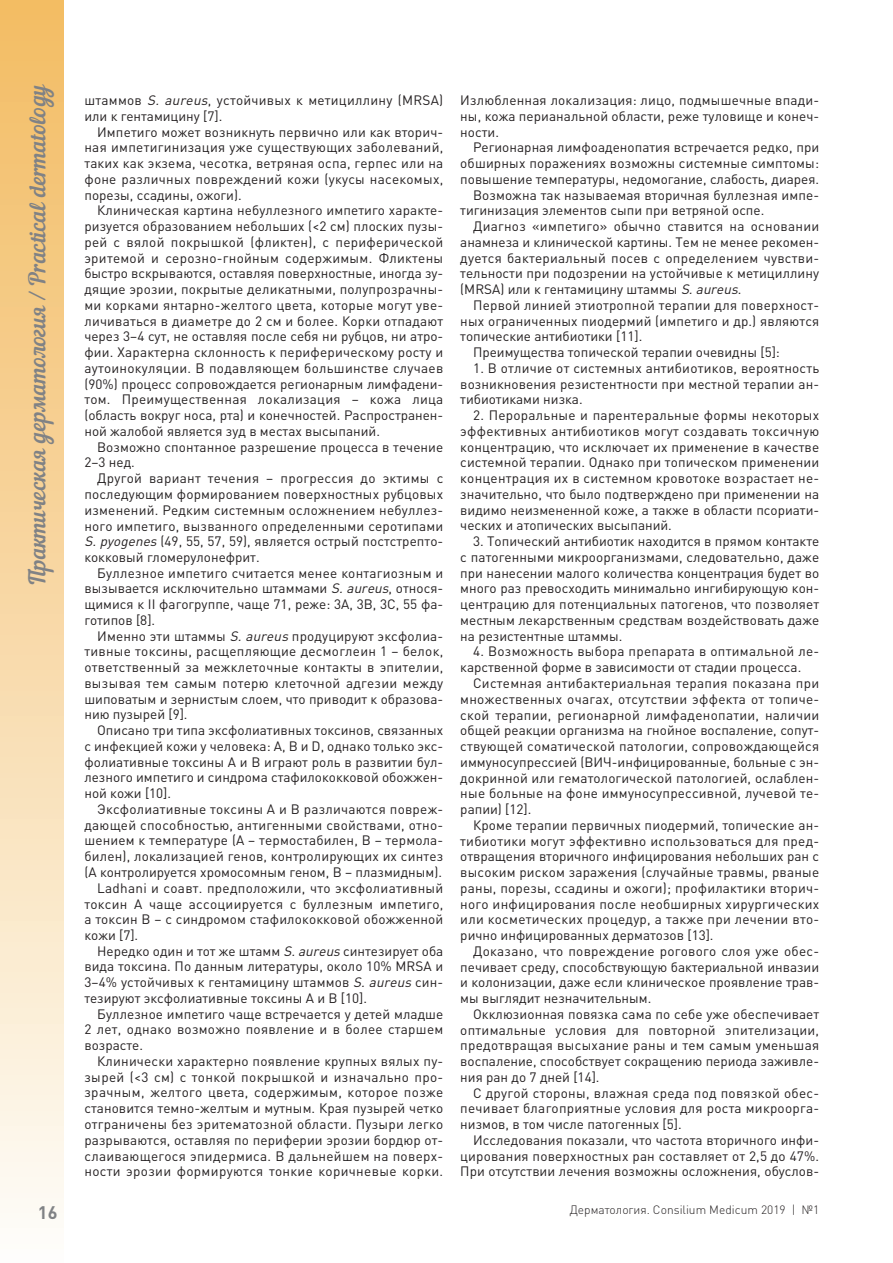
<style>
.page{position:relative;width:893px;height:1263px;background:#fff}
.page>*{position:absolute;margin:0;border:0;box-sizing:border-box;transform-origin:0 0}
.t1{font:22.5px "Nautilus Pompilius";color:#808285}
.t2{font:700 18px "DIN Pro";color:#808285}
.t3{font:13.5px/15.8px "DIN Pro";letter-spacing:.005em;color:#231f20;text-align:justify}
.t4{font:13.5px "DIN Pro";letter-spacing:.025em;color:#231f20}
.t5{font:300 12px "DIN Pro";color:#231f20}
.s1{font-style:italic}
</style>
<div class="page">
<div style="left:0;top:0;width:64px;height:1263px;background:linear-gradient(to bottom,#f3ba60,#fefbf7)"></div>
<h1 class="t1" style="left:24px;top:585px;width:501px;rotate:-90deg">Практическая дерматология / Practical dermatology</h1>
<p class="t3" style="left:84px;top:94px;width:360px">штаммов <span class="s1">S. aureus</span>, устойчивых к метициллину (MRSA) или к гентамицину [7].</p>
<p class="t3" style="left:84px;top:125px;width:360px;text-indent:13px">Импетиго может возникнуть первично или как вторич&shy;ная импетигинизация уже существующих заболеваний, таких как экзема, чесотка, ветряная оспа, герпес или на фоне различных повреждений кожи (укусы насекомых, порезы, ссадины, ожоги).</p>
<p class="t3" style="left:84px;top:204px;width:360px;text-indent:13px">Клиническая картина небуллезного импетиго характе&shy;ризуется образованием небольших (&lt;2 см) плоских пузы&shy;рей с вялой покрышкой (фликтен), с периферической эритемой и серозно-гнойным содержимым. Фликтены быстро вскрываются, оставляя поверхностные, иногда зу&shy;дящие эрозии, покрытые деликатными, полупрозрачны&shy;ми корками янтарно-желтого цвета, которые могут уве&shy;личиваться в диаметре до 2 см и более. Корки отпадают через 3–4 сут, не оставляя после себя ни рубцов, ни атро&shy;фии. Характерна склонность к периферическому росту и аутоинокуляции. В подавляющем большинстве случаев (90%) процесс сопровождается регионарным лимфадени&shy;том. Преимущественная локализация – кожа лица (область вокруг носа, рта) и конечностей. Распространен&shy;ной жалобой является зуд в местах высыпаний.</p>
<p class="t3" style="left:84px;top:440px;width:360px;text-indent:13px">Возможно спонтанное разрешение процесса в течение<br>2–3 нед.</p>
<p class="t3" style="left:84px;top:472px;width:360px;text-indent:13px">Другой вариант течения – прогрессия до эктимы с последующим формированием поверхностных рубцовых изменений. Редким системным осложнением небуллез&shy;ного импетиго, вызванного определенными серотипами <span class="s1">S. pyogenes</span> (49, 55, 57, 59), является острый постстрепто&shy;кокковый гломерулонефрит.</p>
<p class="t3" style="left:84px;top:566px;width:360px;text-indent:13px">Буллезное импетиго считается менее контагиозным и вызывается исключительно штаммами <span class="s1">S. аureus</span>, относя&shy;щимися к II фагогруппе, чаще 71, реже: 3А, 3В, 3С, 55 фа&shy;готипов [8].</p>
<p class="t3" style="left:84px;top:629px;width:360px;text-indent:13px">Именно эти штаммы <span class="s1">S. аureus</span> продуцируют эксфолиа&shy;тивные токсины, расщепляющие десмоглеин 1 – белок, ответственный за межклеточные контакты в эпителии, вызывая тем самым потерю клеточной адгезии между шиповатым и зернистым слоем, что приводит к образова&shy;нию пузырей [9].</p>
<p class="t3" style="left:84px;top:724px;width:360px;text-indent:13px">Описано три типа эксфолиативных токсинов, связанных с инфекцией кожи у человека: А, В и D, однако только экс&shy;фолиативные токсины А и В играют роль в развитии бул&shy;лезного импетиго и синдрома стафилококковой обожжен&shy;ной кожи [10].</p>
<p class="t3" style="left:97px;top:803px;width:348px">Эксфолиативные токсины А и В различаются повреж-</p>
<p class="t3" style="left:84px;top:818px;width:360px">дающей способностью, антигенными свойствами, отно-</p>
<p class="t3" style="left:84px;top:834px;width:360px">шением к температуре (А – термостабилен, В – термола-</p>
<p class="t3" style="left:84px;top:850px;width:360px">билен), локализацией генов, контролирующих их синтез</p>
<p class="t3" style="left:84px;top:866px;width:359px">(А контролируется хромосомным геном, В – плазмидным).</p>
<p class="t3" style="left:97px;top:881px;width:348px">Ladhani и соавт. предположили, что эксфолиативный</p>
<p class="t3" style="left:84px;top:897px;width:360px">токсин A чаще ассоциируется с буллезным импетиго,</p>
<p class="t3" style="left:84px;top:913px;width:360px">а токсин B – с синдромом стафилококковой обожженной</p>
<p class="t3" style="left:84px;top:929px;width:55px">кожи [7].</p>
<p class="t3" style="left:97px;top:944px;width:348px">Нередко один и тот же штамм <span class="s1">S.aureus</span> синтезирует оба</p>
<p class="t3" style="left:84px;top:960px;width:360px">вида токсина. По данным литературы, около 10% MRSA и</p>
<p class="t3" style="left:84px;top:976px;width:360px">3–4% устойчивых к гентамицину штаммов <span class="s1">S. аureus</span> син-</p>
<p class="t3" style="left:84px;top:992px;width:284px">тезируют эксфолиативные токсины A и B [10].</p>
<p class="t3" style="left:97px;top:1007px;width:348px">Буллезное импетиго чаще встречается у детей младше</p>
<p class="t3" style="left:84px;top:1023px;width:360px">2 лет, однако возможно появление и в более старшем</p>
<p class="t3" style="left:84px;top:1039px;width:60px">возрасте.</p>
<p class="t3" style="left:97px;top:1055px;width:348px">Клинически характерно появление крупных вялых пу-</p>
<p class="t4" style="left:84px;top:1072px;width:360px">зырей (&lt;3 см) с тонкой покрышкой и изначально про-</p>
<p class="t4" style="left:84px;top:1088px;width:360px">зрачным, желтого цвета, содержимым, которое позже</p>
<p class="t3" style="left:84px;top:1102px;width:360px">становится темно-желтым и мутным. Края пузырей четко</p>
<p class="t3" style="left:84px;top:1118px;width:360px">отграничены без эритематозной области. Пузыри легко</p>
<p class="t3" style="left:84px;top:1133px;width:360px">разрываются, оставляя по периферии эрозии бордюр от-</p>
<p class="t4" style="left:84px;top:1151px;width:360px">слаивающегося эпидермиса. В дальнейшем на поверх-</p>
<p class="t4" style="left:84px;top:1167px;width:360px">ности эрозии формируются тонкие коричневые корки.</p>
<p class="t3" style="left:460px;top:94px;width:360px">Излюбленная локализация: лицо, подмышечные впади&shy;ны, кожа перианальной области, реже туловище и конеч&shy;ности.</p>
<p class="t3" style="left:473px;top:141px;width:348px">Регионарная лимфоаденопатия встречается редко, при</p>
<p class="t3" style="left:460px;top:157px;width:360px">обширных поражениях возможны системные симптомы:</p>
<p class="t3" style="left:460px;top:173px;width:360px">повышение температуры, недомогание, слабость, диарея.</p>
<p class="t3" style="left:473px;top:188px;width:348px">Возможна так называемая вторичная буллезная импе-</p>
<p class="t3" style="left:460px;top:204px;width:306px">тигинизация элементов сыпи при ветряной оспе.</p>
<p class="t3" style="left:473px;top:220px;width:348px">Диагноз «импетиго» обычно ставится на основании</p>
<p class="t3" style="left:460px;top:236px;width:360px">анамнеза и клинической картины. Тем не менее рекомен-</p>
<p class="t3" style="left:460px;top:251px;width:360px">дуется бактериальный посев с определением чувстви-</p>
<p class="t3" style="left:460px;top:267px;width:360px">тельности при подозрении на устойчивые к метициллину</p>
<p class="t3" style="left:460px;top:283px;width:283px">(MRSA) или к гентамицину штаммы <span class="s1">S.aureus</span>.</p>
<p class="t3" style="left:473px;top:299px;width:348px">Первой линией этиотропной терапии для поверхност-</p>
<p class="t3" style="left:460px;top:314px;width:360px">ных ограниченных пиодермий (импетиго и др.) являются</p>
<p class="t3" style="left:460px;top:330px;width:183px">топические антибиотики [11].</p>
<p class="t3" style="left:473px;top:346px;width:308px">Преимущества топической терапии очевидны [5]:</p>
<p class="t3" style="left:460px;top:362px;width:360px;text-indent:13px">1. В отличие от системных антибиотиков, вероятность возникновения резистентности при местной терапии ан&shy;тибиотиками низка.</p>
<p class="t3" style="left:460px;top:409px;width:360px;text-indent:13px">2. Пероральные и парентеральные формы некоторых эффективных антибиотиков могут создавать токсичную концентрацию, что исключает их применение в качестве системной терапии. Однако при топическом применении концентрация их в системном кровотоке возрастает не&shy;значительно, что было подтверждено при применении на видимо неизмененной коже, а также в области псориати&shy;ческих и атопических высыпаний.</p>
<p class="t3" style="left:460px;top:535px;width:360px;text-indent:13px">3. Топический антибиотик находится в прямом контакте с патогенными микроорганизмами, следовательно, даже при нанесении малого количества концентрация будет во много раз превосходить минимально ингибирующую кон&shy;центрацию для потенциальных патогенов, что позволяет местным лекарственным средствам воздействовать даже на резистентные штаммы.</p>
<p class="t3" style="left:460px;top:645px;width:360px;text-indent:13px">4. Возможность выбора препарата в оптимальной ле&shy;карственной форме в зависимости от стадии процесса.</p>
<p class="t3" style="left:460px;top:677px;width:360px;text-indent:13px">Системная антибактериальная терапия показана при множественных очагах, отсутствии эффекта от топиче&shy;ской терапии, регионарной лимфаденопатии, наличии общей реакции организма на гнойное воспаление, сопут&shy;ствующей соматической патологии, сопровождающейся иммуносупрессией (ВИЧ-инфицированные, больные с эн&shy;докринной или гематологической патологией, ослаблен&shy;ные больные на фоне иммуносупрессивной, лучевой те&shy;рапии) [12].</p>
<p class="t3" style="left:460px;top:818px;width:360px;text-indent:13px">Кроме терапии первичных пиодермий, топические ан&shy;тибиотики могут эффективно использоваться для пред&shy;отвращения вторичного инфицирования небольших ран с высоким риском заражения (случайные травмы, рваные раны, порезы, ссадины и ожоги); профилактики вторич&shy;ного инфицирования после необширных хирургических или косметических процедур, а также при лечении вто&shy;рично инфицированных дерматозов [13].</p>
<p class="t3" style="left:460px;top:945px;width:360px;text-indent:13px">Доказано, что повреждение рогового слоя уже обес&shy;печивает среду, способствующую бактериальной инвазии и колонизации, даже если клиническое проявление трав&shy;мы выглядит незначительным.</p>
<p class="t3" style="left:460px;top:1008px;width:360px;text-indent:13px">Окклюзионная повязка сама по себе уже обеспечивает оптимальные условия для повторной эпителизации, предотвращая высыхание раны и тем самым уменьшая воспаление, способствует сокращению периода заживле&shy;ния ран до 7 дней [14].</p>
<p class="t3" style="left:460px;top:1086px;width:360px;text-indent:13px">С другой стороны, влажная среда под повязкой обес&shy;печивает благоприятные условия для роста микроорга&shy;низмов, в том числе патогенных [5].</p>
<p class="t3" style="left:460px;top:1134px;width:360px;text-indent:13px">Исследования показали, что частота вторичного инфи&shy;цирования поверхностных ран составляет от 2,5 до 47%.<br>При отсутствии лечения возможны осложнения, обуслов-</p>
<h2 class="t2" style="left:38px;top:1206px;width:21px">16</h2>
<p class="t5" style="left:570px;top:1205px;width:251px">Дерматология. Consilium Medicum 2019 | №1</p>
</div>
